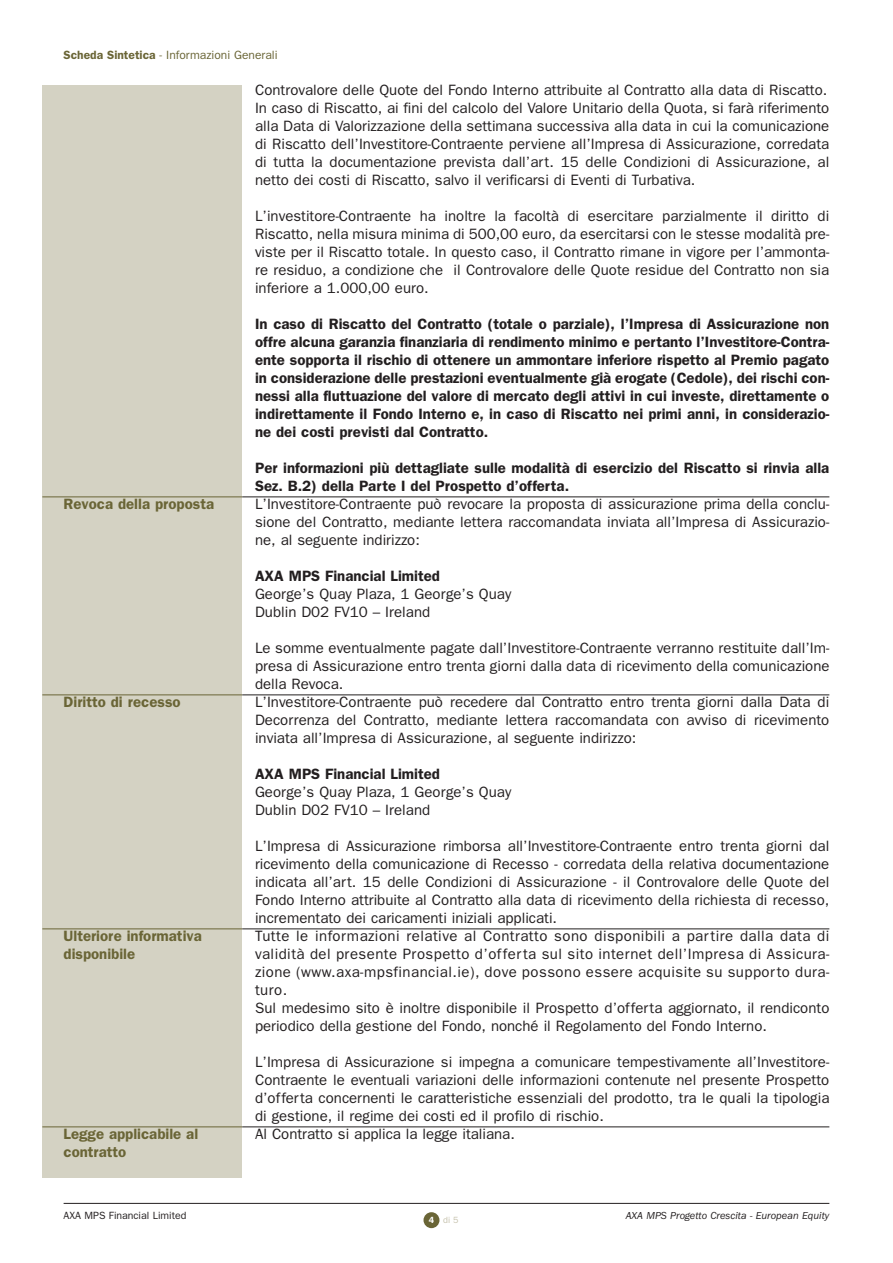
<style>
.page{position:relative;width:893px;height:1263px;background:#fff}
.page>*{position:absolute;margin:0;border:0;box-sizing:border-box;transform-origin:0 0}
.t1{font:15px/18px "Franklin Gothic";color:#231f20}
.t2{font:600 15px/18px "Franklin Gothic";color:#231f20;text-align:justify}
.t3{font:600 15px/18px "Franklin Gothic";color:#6a6536}
.t4{font:12px "Franklin Gothic";color:#6a6536}
.t5{font:italic 10.5px "Franklin Gothic";color:#231f20}
.t6{font:10.5px "Franklin Gothic";color:#231f20}
.t7{font:9px "Franklin Gothic";color:#c5c1ac}
.s1{font-weight:600}
.s2{font-weight:600;color:#fff}
.s3{color:#fff}
</style>
<div class="page">
<div style="left:423px;top:1212px;width:16px;height:16px;background:#6a6536;border-radius:50%"></div>
<div style="left:42px;top:85px;width:200px;height:1093px;background:#d4d2c3"></div>
<hr style="left:42px;top:497px;width:200px;height:1px;background:#6a6536">
<hr style="left:42px;top:695px;width:200px;height:1px;background:#6a6536">
<hr style="left:42px;top:929px;width:200px;height:1px;background:#6a6536">
<hr style="left:42px;top:1127px;width:200px;height:1px;background:#6a6536">
<hr style="left:242px;top:497px;width:587px;height:1px;background:#231f20">
<hr style="left:242px;top:695px;width:587px;height:1px;background:#231f20">
<hr style="left:242px;top:929px;width:587px;height:1px;background:#231f20">
<hr style="left:242px;top:1127px;width:587px;height:1px;background:#231f20">
<hr style="left:64px;top:1203px;width:765px;height:1px;background:#231f20">
<p class="t4" style="left:64px;top:51px;width:215px"><span class="s1">Scheda Sintetica</span> - Informazioni Generali</p>
<p class="t3" style="left:64px;top:497px;width:152px">Revoca della proposta</p>
<p class="t3" style="left:64px;top:695px;width:118px">Diritto di recesso</p>
<p class="t3" style="left:64px;top:929px;width:140px">Ulteriore informativa disponibile</p>
<p class="t3" style="left:64px;top:1127px;width:136px">Legge applicabile al contratto</p>
<p class="t1" style="left:255px;top:83px;width:576px">Controvalore delle Quote del Fondo Interno attribuite al Contratto alla data di Riscatto.<br>In caso di Riscatto, ai fini del calcolo del Valore Unitario della Quota, si farà riferimento alla Data di Valorizzazione della settimana successiva alla data in cui la comunicazione di Riscatto dell’Investitore-Contraente perviene all’Impresa di Assicurazione, corredata di tutta la documentazione prevista dall’art. 15 delle Condizioni di Assicurazione, al netto dei costi di Riscatto, salvo il verificarsi di Eventi di Turbativa.</p>
<p class="t1" style="left:255px;top:209px;width:575px;text-align:justify">L’investitore-Contraente ha inoltre la facoltà di esercitare parzialmente il diritto di Riscatto, nella misura minima di 500,00 euro, da esercitarsi con le stesse modalità pre&shy;viste per il Riscatto totale. In questo caso, il Contratto rimane in vigore per l’ammonta&shy;re residuo, a condizione che il Controvalore delle Quote residue del Contratto non sia inferiore a 1.000,00 euro.</p>
<p class="t2" style="left:255px;top:317px;width:576px">In caso di Riscatto del Contratto (totale o parziale), l’Impresa di Assicurazione non offre alcuna garanzia finanziaria di rendimento minimo e pertanto l’Investitore-Contra&shy;ente sopporta il rischio di ottenere un ammontare inferiore rispetto al Premio pagato in considerazione delle prestazioni eventualmente già erogate (Cedole), dei rischi con&shy;nessi alla fluttuazione del valore di mercato degli attivi in cui investe, direttamente o indirettamente il Fondo Interno e, in caso di Riscatto nei primi anni, in considerazio&shy;ne dei costi previsti dal Contratto.</p>
<p class="t2" style="left:255px;top:461px;width:575px">Per informazioni più dettagliate sulle modalità di esercizio del Riscatto si rinvia alla<br>Sez. B.2) della Parte I del Prospetto d’offerta.</p>
<p class="t1" style="left:255px;top:497px;width:575px;text-align:justify">L’Investitore-Contraente può revocare la proposta di assicurazione prima della conclu&shy;sione del Contratto, mediante lettera raccomandata inviata all’Impresa di Assicurazio&shy;ne, al seguente indirizzo:</p>
<p class="t2" style="left:255px;top:569px;width:186px">AXA MPS Financial Limited</p>
<p class="t1" style="left:255px;top:587px;width:258px">George’s Quay Plaza, 1 George’s Quay<br>Dublin D02 FV10 – Ireland</p>
<p class="t1" style="left:255px;top:641px;width:576px">Le somme eventualmente pagate dall’Investitore-Contraente verranno restituite dall’Im&shy;presa di Assicurazione entro trenta giorni dalla data di ricevimento della comunicazione della Revoca.<br>L’Investitore-Contraente può recedere dal Contratto entro trenta giorni dalla Data di Decorrenza del Contratto, mediante lettera raccomandata con avviso di ricevimento inviata all’Impresa di Assicurazione, al seguente indirizzo:</p>
<p class="t2" style="left:255px;top:767px;width:186px">AXA MPS Financial Limited</p>
<p class="t1" style="left:255px;top:785px;width:258px">George’s Quay Plaza, 1 George’s Quay<br>Dublin D02 FV10 – Ireland</p>
<p class="t1" style="left:255px;top:839px;width:576px">L’Impresa di Assicurazione rimborsa all’Investitore-Contraente entro trenta giorni dal ricevimento della comunicazione di Recesso - corredata della relativa documentazione indicata all’art. 15 delle Condizioni di Assicurazione - il Controvalore delle Quote del Fondo Interno attribuite al Contratto alla data di ricevimento della richiesta di recesso, incrementato dei caricamenti iniziali applicati.<br>Tutte le informazioni relative al Contratto sono disponibili a partire dalla data di validità del presente Prospetto d’offerta sul sito internet dell’Impresa di Assicura&shy;zione (www.axa-mpsfinancial.ie), dove possono essere acquisite su supporto dura&shy;turo.<br>Sul medesimo sito è inoltre disponibile il Prospetto d’offerta aggiornato, il rendiconto periodico della gestione del Fondo, nonché il Regolamento del Fondo Interno.</p>
<p class="t1" style="left:255px;top:1055px;width:576px">L’Impresa di Assicurazione si impegna a comunicare tempestivamente all’Investitore-Contraente le eventuali variazioni delle informazioni contenute nel presente Prospetto d’offerta concernenti le caratteristiche essenziali del prodotto, tra le quali la tipologia di gestione, il regime dei costi ed il profilo di rischio.<br>Al Contratto si applica la legge italiana.</p>
<p class="t6" style="left:64px;top:1211px;width:124px">AXA MPS Financial Limited</p>
<p class="t5" style="left:625px;top:1212px;width:205px">AXA MPS Progetto Crescita - European Equity</p>
<p class="t7" style="left:429px;top:1217px;width:37px"><span class="s2">4</span> di 5<span class="s3">0</span></p>
</div>
